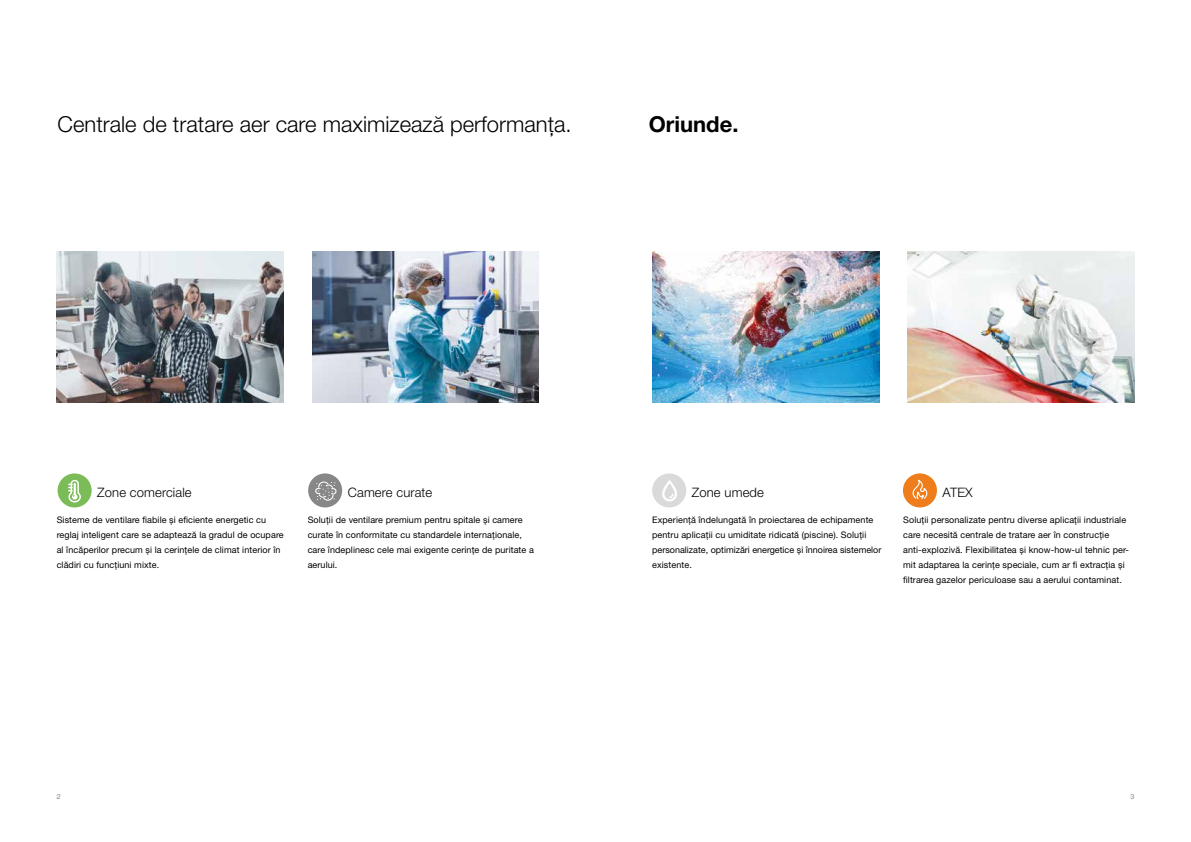
<style>
.page{position:relative;width:1191px;height:842px;background:#fff}
.page>*{position:absolute;margin:0;border:0;box-sizing:border-box;transform-origin:0 0}
.t1{font:300 22px "Helvetica Neue LT Pro";color:#000}
.t2{font:700 22px "Helvetica Neue LT Pro";color:#000}
.t3{font:300 13px "Helvetica Neue LT Pro";letter-spacing:.01em;color:#000}
.t4{font:9px/15px "Helvetica Neue LT Pro";letter-spacing:.01em;color:#000}
.t5{font:300 7px "Helvetica Neue LT Pro";color:#575756}
</style>
<div class="page">
<img style="left:312px;top:252px;width:227px;height:150px">
<img style="left:57px;top:252px;width:226px;height:150px">
<img style="left:907px;top:252px;width:227px;height:150px">
<img style="left:652px;top:252px;width:227px;height:150px">
<div style="left:652px;top:473px;width:34px;height:34px;background:#dadada;border-radius:50%"></div>
<svg style="left:662px;top:480px;width:15px;height:21px"></svg>
<div style="left:308px;top:473px;width:34px;height:34px;background:#878787;border-radius:50%"></div>
<svg style="left:315px;top:481px;width:21px;height:20px"></svg>
<div style="left:58px;top:473px;width:34px;height:34px;background:#7bbb58;border-radius:50%"></div>
<svg style="left:68px;top:480px;width:13px;height:22px"></svg>
<div style="left:903px;top:473px;width:34px;height:34px;background:#ef7d1b;border-radius:50%"></div>
<svg style="left:912px;top:479px;width:15px;height:20px"></svg>
<h1 class="t1" style="left:58px;top:111px;width:515px">Centrale de tratare aer care maximizează performanța.</h1>
<h1 class="t2" style="left:649px;top:110px;width:91px">Oriunde.</h1>
<h2 class="t3" style="left:97px;top:484px;width:96px">Zone comerciale</h2>
<p class="t4" style="left:57px;top:512px;width:228px">Sisteme de ventilare fiabile și eficiente energetic cu reglaj inteligent care se adaptează la gradul de ocupare al încăperilor precum și la cerințele de climat interior în clădiri cu funcțiuni mixte.</p>
<h2 class="t3" style="left:348px;top:484px;width:86px">Camere curate</h2>
<p class="t4" style="left:308px;top:512px;width:228px">Soluții de ventilare premium pentru spitale și camere curate în conformitate cu standardele internaționale, care îndeplinesc cele mai exigente cerințe de puritate a aerului.</p>
<h2 class="t3" style="left:692px;top:484px;width:73px">Zone umede</h2>
<p class="t4" style="left:652px;top:512px;width:231px">Experiență îndelungată în proiectarea de echipamente pentru aplicații cu umiditate ridicată (piscine). Soluții personalizate, optimizări energetice și înnoirea sistemelor existente.</p>
<h2 class="t3" style="left:942px;top:484px;width:32px">ATEX</h2>
<p class="t4" style="left:903px;top:512px;width:227px">Soluții personalizate pentru diverse aplicații industriale care necesită centrale de tratare aer în construcție anti-explozivă. Flexibilitatea și know-how-ul tehnic per&shy;mit adaptarea la cerințe speciale, cum ar fi extracția și filtrarea gazelor periculoase sau a aerului contaminat.</p>
<p class="t5" style="left:57px;top:792px;width:5px">2</p>
<p class="t5" style="left:1130px;top:792px;width:5px">3</p>
</div>
